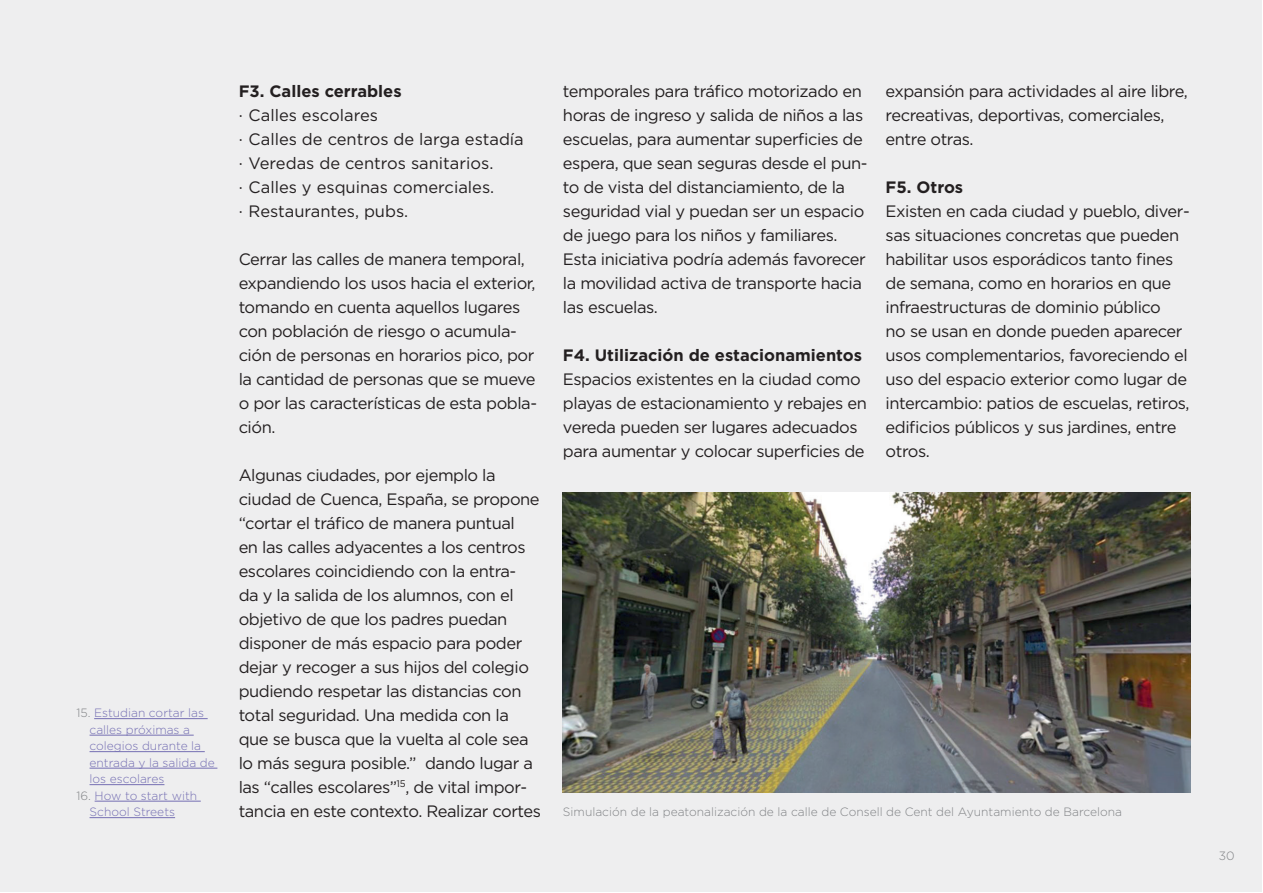
<style>
.page{position:relative;width:1263px;height:893px;background:#fff}
.page>*{position:absolute;margin:0;border:0;box-sizing:border-box;transform-origin:0 0}
.t1{font:16.5px/24px "Gotham";letter-spacing:-.03em;color:#231f20}
.t2{font:16.5px/24px "Gotham";color:#231f20}
.t3{font:700 16.5px "Gotham";color:#231f20}
.t4{font:300 12px/16.5px "Gotham";color:#756fb3}
.t5{font:300 12px "Gotham";color:#808285}
.s1{color:#808285}
</style>
<div class="page">
<div style="left:1px;top:1px;width:1261px;height:891px;background:#eeeeef"></div>
<img style="left:563px;top:493px;width:627px;height:300px">
<hr style="left:94px;top:718px;width:114px;height:1px;background:#756fb3">
<hr style="left:90px;top:735px;width:104px;height:1px;background:#756fb3">
<hr style="left:90px;top:751px;width:115px;height:1px;background:#756fb3">
<hr style="left:90px;top:768px;width:127px;height:1px;background:#756fb3">
<hr style="left:90px;top:784px;width:74px;height:1px;background:#756fb3">
<hr style="left:95px;top:801px;width:106px;height:1px;background:#756fb3">
<hr style="left:90px;top:817px;width:85px;height:1px;background:#756fb3">
<p class="t4" style="left:90px;top:705px;width:127px;text-indent:-13px"><span class="s1">15.</span> Estudian cortar las calles próximas a colegios durante la entrada y la salida de los escolares</p>
<p class="t4" style="left:90px;top:787px;width:109px;text-indent:-13px"><span class="s1">16.</span> How to start with<br>School Streets</p>
<p class="t3" style="left:239px;top:80px;width:164px">F3. Calles cerrables</p>
<p class="t2" style="left:239px;top:103px;width:287px">· Calles escolares<br>· Calles de centros de larga estadía · Veredas de centros sanitarios.<br>· Calles y esquinas comerciales.<br>· Restaurantes, pubs.</p>
<p class="t1" style="left:239px;top:247px;width:300px">Cerrar las calles de manera temporal, expandiendo los usos hacia el exterior, tomando en cuenta aquellos lugares con población de riesgo o acumula&shy;ción de personas en horarios pico, por la cantidad de personas que se mueve o por las características de esta pobla&shy;ción.</p>
<p class="t1" style="left:239px;top:463px;width:304px">Algunas ciudades, por ejemplo la ciudad de Cuenca, España, se propone “cortar el tráfico de manera puntual<br>en las calles adyacentes a los centros escolares coincidiendo con la entra-<br>da y la salida de los alumnos, con el objetivo de que los padres puedan disponer de más espacio para poder dejar y recoger a sus hijos del colegio pudiendo respetar las distancias con total seguridad. Una medida con la que se busca que la vuelta al cole sea lo más segura posible.” dando lugar a las “calles escolares”<sup>15</sup>, de vital impor&shy;tancia en este contexto. Realizar cortes</p>
<p class="t1" style="left:563px;top:79px;width:306px">temporales para tráfico motorizado en horas de ingreso y salida de niños a las escuelas, para aumentar superficies de espera, que sean seguras desde el pun&shy;to de vista del distanciamiento, de la seguridad vial y puedan ser un espacio de juego para los niños y familiares.<br>Esta iniciativa podría además favorecer la movilidad activa de transporte hacia las escuelas.</p>
<p class="t3" style="left:563px;top:344px;width:301px">F4. Utilización de estacionamientos</p>
<p class="t1" style="left:563px;top:367px;width:305px">Espacios existentes en la ciudad como playas de estacionamiento y rebajes en vereda pueden ser lugares adecuados para aumentar y colocar superficies de</p>
<p class="t1" style="left:886px;top:79px;width:304px">expansión para actividades al aire libre, recreativas, deportivas, comerciales, entre otras.</p>
<p class="t3" style="left:886px;top:176px;width:79px">F5. Otros</p>
<p class="t1" style="left:886px;top:199px;width:306px">Existen en cada ciudad y pueblo, diver&shy;sas situaciones concretas que pueden habilitar usos esporádicos tanto fines de semana, como en horarios en que infraestructuras de dominio público<br>no se usan en donde pueden aparecer usos complementarios, favoreciendo el uso del espacio exterior como lugar de intercambio: patios de escuelas, retiros, edificios públicos y sus jardines, entre otros.</p>
<p class="t5" style="left:563px;top:805px;width:561px">Simulación de la peatonalización de la calle de Consell de Cent del Ayuntamiento de Barcelona</p>
<p class="t5" style="left:1219px;top:848px;width:17px">30</p>
</div>
